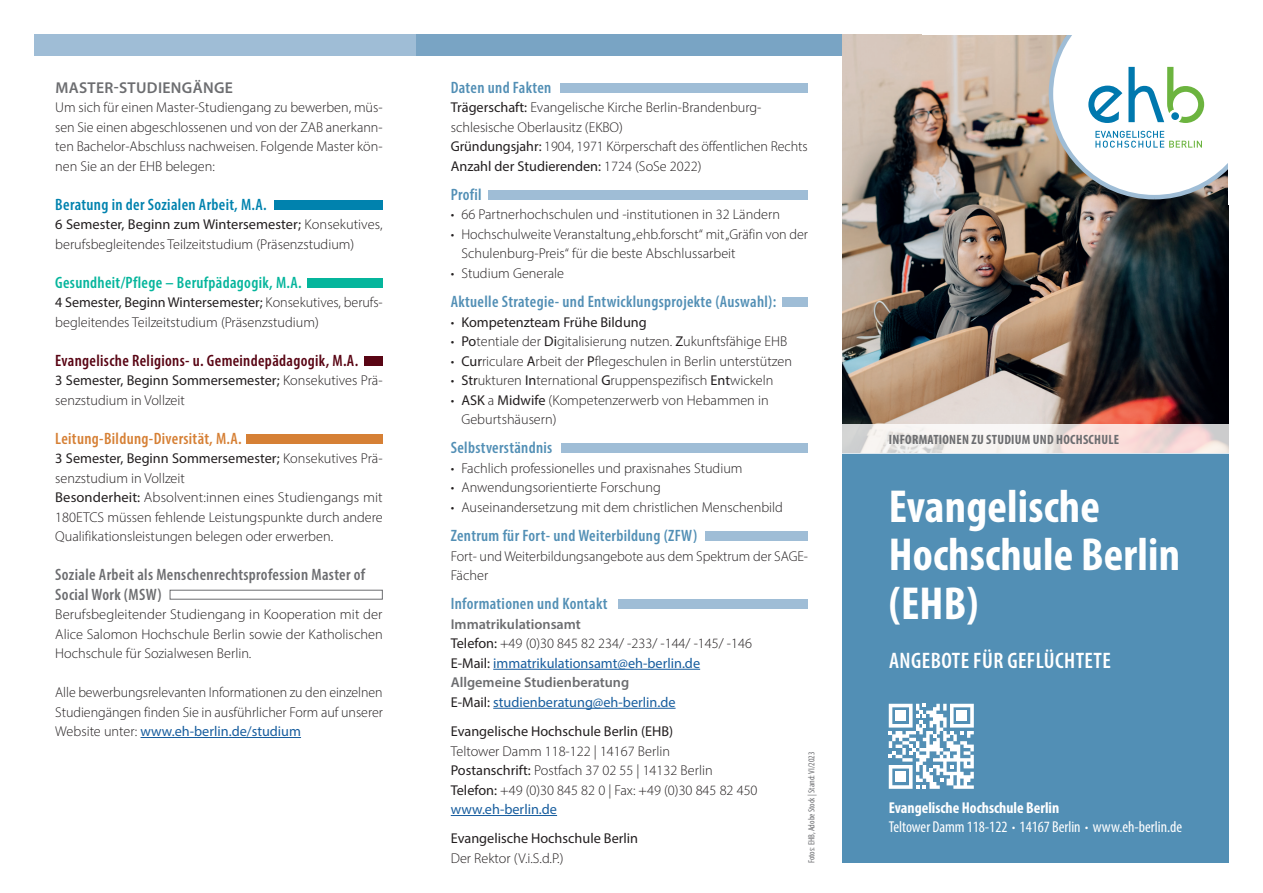
<style>
.page{position:relative;width:1263px;height:893px;background:#fff}
.page>*{position:absolute;margin:0;border:0;box-sizing:border-box;transform-origin:0 0}
.t1{font:700 condensed 46.5px/48.8px "Myriad Pro";letter-spacing:.005em;color:#fff}
.t2{font:600 condensed 22.5px "Myriad Pro";letter-spacing:.02em;color:#fff}
.t3{font:600 condensed 16.5px "Myriad Pro";letter-spacing:.02em;color:#528fb5}
.t4{font:600 condensed 16.5px/19.5px "Myriad Pro";letter-spacing:.02em;color:#6c6d70}
.t5{font:600 condensed 16.5px "Myriad Pro";letter-spacing:.02em;color:#590514}
.t6{font:600 condensed 16.5px "Myriad Pro";letter-spacing:.02em;color:#05b59c}
.t7{font:600 condensed 16.5px "Myriad Pro";letter-spacing:.02em;color:#0082ae}
.t8{font:600 condensed 16.5px "Myriad Pro";letter-spacing:.02em;color:#d68035}
.t9{font:condensed 15.75px/18.9px "Myriad Pro";color:#fff}
.t10{font:600 15.75px "Myriad Pro";letter-spacing:.02em;color:#6c6d70}
.t11{font:300 14.25px/19.5px "Myriad Pro";color:#231f20}
.t12{font:14.25px/19.5px "Myriad Pro";color:#175d9e}
.t13{font:14.25px "Myriad Pro";color:#231f20}
.t14{font:700 condensed 13.5px "Myriad Pro";letter-spacing:.02em;color:#6c6d70}
.t15{font:condensed 9px "Myriad Pro";color:#6c6d70}
.s1{font-weight:400}
.s2{font-weight:400;color:#175d9e}
.s3{font-weight:300}
.s4{font-weight:600;color:#6c6d70}
.s5{color:#231f20}
.s6{font-weight:300;color:#231f20}
.s7{font-weight:700}
.s8{font-weight:600;font-stretch:normal}
</style>
<div class="page">
<hr style="left:493px;top:669px;width:207px;height:1px;background:#175d9e">
<hr style="left:493px;top:708px;width:183px;height:1px;background:#175d9e">
<hr style="left:451px;top:815px;width:106px;height:1px;background:#175d9e">
<img style="left:842px;top:34px;width:387px;height:390px">
<div style="left:842px;top:453px;width:387px;height:410px;background:#528fb5"></div>
<hr style="left:141px;top:737px;width:160px;height:1px;background:#175d9e">
<div style="left:34px;top:34px;width:383px;height:21px;background:#9fbdd6"></div>
<div style="left:417px;top:34px;width:425px;height:21px;background:#79a4c4"></div>
<svg style="left:842px;top:424px;width:387px;height:29px"></svg>
<div style="left:247px;top:434px;width:136px;height:10px;background:#d68035"></div>
<div style="left:364px;top:356px;width:19px;height:10px;background:#590514"></div>
<div style="left:307px;top:278px;width:76px;height:10px;background:#05b59c"></div>
<div style="left:274px;top:200px;width:109px;height:10px;background:#0082ae"></div>
<div style="left:170px;top:590px;width:213px;height:10px;background:#fff;border:1px solid #6c6d70"></div>
<div style="left:560px;top:83px;width:248px;height:10px;background:#9fbdd6"></div>
<div style="left:489px;top:190px;width:319px;height:10px;background:#9fbdd6"></div>
<div style="left:783px;top:297px;width:25px;height:10px;background:#9fbdd6"></div>
<div style="left:562px;top:444px;width:246px;height:9px;background:#9fbdd6"></div>
<div style="left:706px;top:531px;width:102px;height:10px;background:#9fbdd6"></div>
<div style="left:618px;top:600px;width:190px;height:9px;background:#9fbdd6"></div>
<svg style="left:889px;top:704px;width:85px;height:85px"></svg>
<div style="left:895px;top:711px;width:11px;height:10px;background:#fff"></div>
<div style="left:957px;top:711px;width:10px;height:10px;background:#fff"></div>
<div style="left:895px;top:772px;width:11px;height:10px;background:#fff"></div>
<svg style="left:1049px;top:34px;width:180px;height:165px"></svg>
<p class="t10" style="left:55px;top:77px;width:179px">MASTER-STUDIENGÄNGE</p>
<p class="t11" style="left:55px;top:97px;width:329px;text-align:justify">Um sich für einen Master-Studiengang zu bewerben, müs&shy;sen Sie einen abgeschlossenen und von der ZAB anerkann&shy;ten Bachelor-Abschluss nachweisen. Folgende Master kön&shy;nen Sie an der EHB belegen:</p>
<p class="t7" style="left:55px;top:194px;width:213px">Beratung in der Sozialen Arbeit, M.A.</p>
<p class="t11" style="left:55px;top:214px;width:329px"><span class="s1">6 Semester, Beginn zum Wintersemester;</span> Konsekutives, berufsbegleitendes Teilzeitstudium (Präsenzstudium)</p>
<p class="t6" style="left:55px;top:272px;width:248px">Gesundheit/Pflege – Berufpädagogik, M.A.</p>
<p class="t11" style="left:55px;top:292px;width:329px"><span class="s1">4 Semester, Beginn Wintersemester;</span> Konsekutives, berufs&shy;begleitendes Teilzeitstudium (Präsenzstudium)</p>
<p class="t5" style="left:55px;top:350px;width:304px">Evangelische Religions- u. Gemeindepädagogik, M.A.</p>
<p class="t11" style="left:55px;top:370px;width:329px"><span class="s1">3 Semester, Beginn Sommersemester;</span> Konsekutives Prä&shy;senzstudium in Vollzeit</p>
<p class="t8" style="left:55px;top:428px;width:188px">Leitung-Bildung-Diversität, M.A.</p>
<p class="t11" style="left:55px;top:448px;width:329px"><span class="s1">3 Semester, Beginn Sommersemester;</span> Konsekutives Prä&shy;senzstudium in Vollzeit<br><span class="s1">Besonderheit:</span> Absolvent:innen eines Studiengangs mit 180ETCS müssen fehlende Leistungspunkte durch andere Qualifikationsleistungen belegen oder erwerben.</p>
<p class="t4" style="left:55px;top:565px;width:311px">Soziale Arbeit als Menschenrechtsprofession Master of<br>Social Work (MSW)</p>
<p class="t11" style="left:55px;top:604px;width:329px;text-align:justify">Berufsbegleitender Studiengang in Kooperation mit der Alice Salomon Hochschule Berlin sowie der Katholischen Hochschule für Sozialwesen Berlin.</p>
<p class="t11" style="left:55px;top:682px;width:329px;text-align:justify">Alle bewerbungsrelevanten Informationen zu den einzelnen Studiengängen finden Sie in ausführlicher Form auf unserer Website unter: <span class="s2">www.eh-berlin.de/studium</span></p>
<p class="t3" style="left:451px;top:77px;width:102px">Daten und Fakten</p>
<p class="t11" style="left:451px;top:97px;width:358px"><span class="s1">Trägerschaft:</span> Evangelische Kirche Berlin-Brandenburg&shy;schlesische Oberlausitz (EKBO)<br><span class="s1">Gründungsjahr:</span> 1904, 1971 Körperschaft des öffentlichen Rechts <span class="s1">Anzahl der Studierenden:</span> 1724 (SoSe 2022)</p>
<p class="t3" style="left:451px;top:184px;width:32px">Profil</p>
<p class="t11" style="left:451px;top:205px;width:331px">• 66 Partnerhochschulen und -institutionen in 32 Ländern</p>
<p class="t11" style="left:461px;top:224px;width:348px;text-indent:-11px">• Hochschulweite Veranstaltung „ehb.forscht“ mit „Gräfin von der<br>Schulenburg-Preis“ für die beste Abschlussarbeit</p>
<p class="t11" style="left:451px;top:263px;width:115px">• Studium Generale</p>
<p class="t3" style="left:451px;top:291px;width:327px">Aktuelle Strategie- und Entwicklungsprojekte (Auswahl):</p>
<p class="t13" style="left:451px;top:313px;width:197px"><span class="s3">•</span> Kompetenzteam Frühe Bildung</p>
<p class="t11" style="left:451px;top:331px;width:338px">• <span class="s1">Po</span>tentiale der <span class="s1">Di</span>gitalisierung nutzen. <span class="s1">Z</span>ukunftsfähige EHB</p>
<p class="t11" style="left:451px;top:351px;width:343px">• <span class="s1">Cur</span>riculare <span class="s1">A</span>rbeit der <span class="s1">P</span>flegeschulen in Berlin unterstützen</p>
<p class="t11" style="left:451px;top:370px;width:324px">• <span class="s1">Str</span>ukturen <span class="s1">In</span>ternational <span class="s1">G</span>ruppenspezifisch <span class="s1">Ent</span>wickeln</p>
<p class="t11" style="left:461px;top:390px;width:309px;text-indent:-11px">• <span class="s1">ASK</span> a <span class="s1">Midwife</span> (Kompetenzerwerb von Hebammen in<br>Geburtshäusern)</p>
<p class="t3" style="left:451px;top:438px;width:103px">Selbstverständnis</p>
<p class="t11" style="left:451px;top:458px;width:293px">• Fachlich professionelles und praxisnahes Studium</p>
<p class="t11" style="left:451px;top:478px;width:212px">• Anwendungsorientierte Forschung</p>
<p class="t11" style="left:451px;top:497px;width:334px">• Auseinandersetzung mit dem christlichen Menschenbild</p>
<p class="t3" style="left:451px;top:525px;width:248px">Zentrum für Fort- und Weiterbildung (ZFW)</p>
<p class="t11" style="left:451px;top:546px;width:359px">Fort- und Weiterbildungsangebote aus dem Spektrum der SAGE-<br>Fächer</p>
<p class="t3" style="left:451px;top:594px;width:158px">Informationen und Kontakt</p>
<p class="t12" style="left:451px;top:614px;width:303px"><span class="s4">Immatrikulationsamt<br></span><span class="s5">Telefon:</span> <span class="s6">+49 (0)30 845 82 234/ -233/ -144/ -145/ -146<br></span><span class="s5">E-Mail:</span> immatrikulationsamt@eh-berlin.de <span class="s4">Allgemeine Studienberatung<br></span><span class="s5">E-Mail:</span> studienberatung@eh-berlin.de</p>
<p class="t13" style="left:451px;top:722px;width:224px">Evangelische Hochschule Berlin (EHB)</p>
<p class="t11" style="left:451px;top:741px;width:308px">Teltower Damm 118-122 | 14167 Berlin<br><span class="s1">Postanschrift:</span> Postfach 37 02 55 | 14132 Berlin <span class="s1">Telefon:</span> +49 (0)30 845 82 0 | Fax: +49 (0)30 845 82 450 <span class="s2">www.eh-berlin.de</span></p>
<p class="t13" style="left:451px;top:830px;width:189px">Evangelische Hochschule Berlin</p>
<p class="t11" style="left:451px;top:848px;width:114px">Der Rektor (V.i.S.d.P.)</p>
<p class="t15" style="left:806px;top:863px;width:113px;rotate:-90deg">Fotos: EHB, Adobe Stock | Stand: VI/2023</p>
<p class="t14" style="left:889px;top:431px;width:232px">INFORMATIONEN ZU STUDIUM UND HOCHSCHULE</p>
<h1 class="t1" style="left:889px;top:481px;width:293px">Evangelische<br>Hochschule Berlin (EHB)</h1>
<h2 class="t2" style="left:889px;top:646px;width:223px">ANGEBOTE FÜR GEFLÜCHTETE</h2>
<p class="t9" style="left:889px;top:798px;width:295px"><span class="s7">Evangelische Hochschule Berlin<br></span>Teltower Damm 118-122 <span class="s8">∙</span> 14167 Berlin <span class="s8">∙</span> www.eh-berlin.de</p>
</div>
